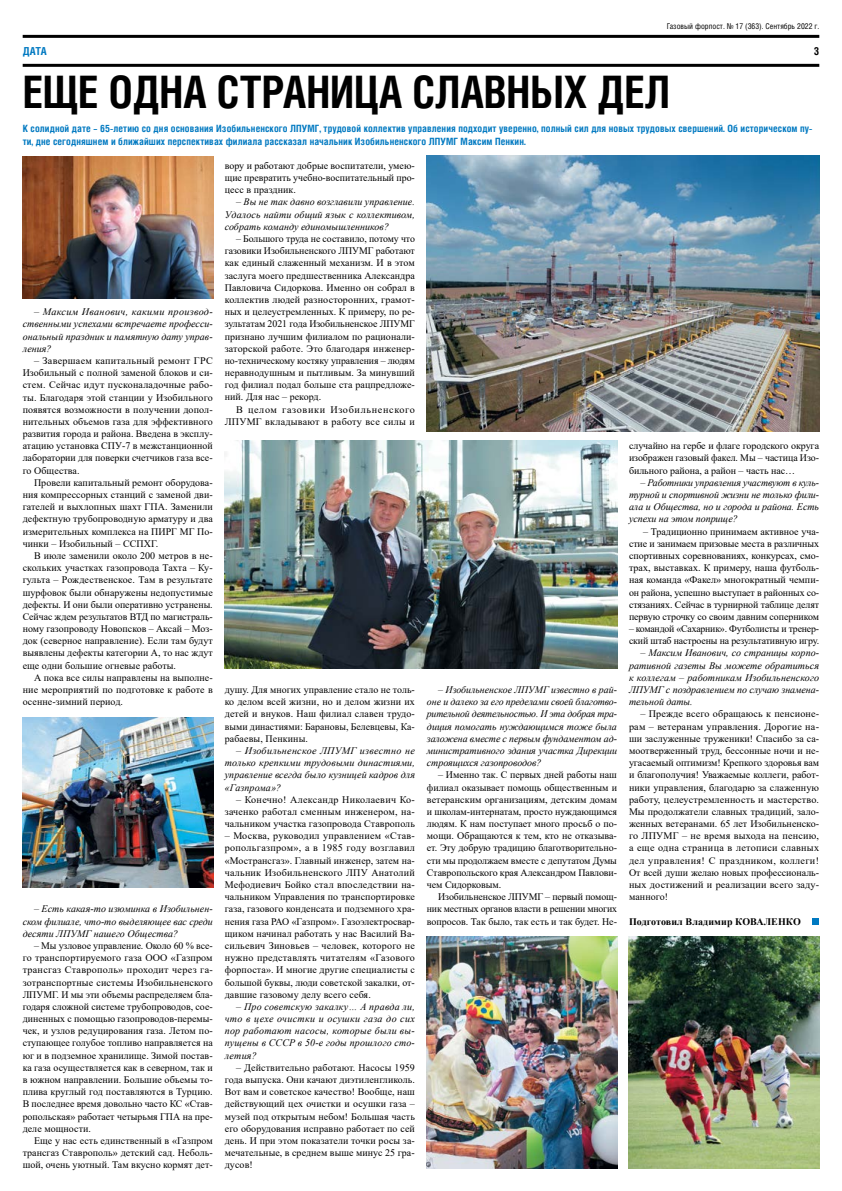
<style>
.page{position:relative;width:842px;height:1191px;background:#fff}
.page>*{position:absolute;margin:0;border:0;box-sizing:border-box;transform-origin:0 0}
.t1{font:44.8px "Helios Cond C Bold 2";color:#000;scale:.96 1}
.t2{font:11px "Helios Cond C Bold 2";color:#0079c1}
.t3{font:11px "Helios Cond C Bold 2";color:#000}
.t4{font:10px/12.2px "Times New Roman";color:#000;text-align:justify}
.t5{font:italic 10px/12.2px "Times New Roman";letter-spacing:.005em;color:#000;text-align:justify}
.t6{font:10px/12.2px "Helios Cond C Bold 2";letter-spacing:.01em;color:#0079c1}
.t7{font:10px/12.2px "Times New Roman";letter-spacing:-.02em;color:#000}
.t8{font:10px/12.2px "Times New Roman";letter-spacing:.04em;color:#000;text-align:right}
.t9{font:700 10px "Times New Roman";letter-spacing:.01em;color:#000}
.t10{font:8px "Helios Cond";color:#000}
.s1{font-family:"Times New Roman PSMT2"}
</style>
<div class="page">
<hr style="left:23px;top:35px;width:796px;height:3px;background:#000">
<hr style="left:23px;top:64px;width:796px;height:3px;background:#000">
<img style="left:629px;top:936px;width:190px;height:232px">
<img style="left:225px;top:441px;width:392px;height:227px">
<img style="left:22px;top:717px;width:191px;height:171px">
<img style="left:427px;top:156px;width:392px;height:275px">
<img style="left:427px;top:936px;width:190px;height:232px">
<img style="left:23px;top:157px;width:190px;height:141px">
<div style="left:812px;top:917px;width:7px;height:7px;background:#0079c1"></div>
<p class="t2" style="left:23px;top:45px;width:25px">ДАТА</p>
<p class="t10" style="left:667px;top:21px;width:154px">Газовый форпост. № 17 (363). Сентябрь 2022 г.</p>
<p class="t3" style="left:814px;top:45px;width:7px">3</p>
<h1 class="t1" style="left:23px;top:65px;width:676px">ЕЩЕ ОДНА СТРАНИЦА СЛАВНЫХ ДЕЛ</h1>
<p class="t6" style="left:23px;top:122px;width:791px">К солидной дате – 65-летию со дня основания Изобильненского ЛПУМГ, трудовой коллектив управления подходит уверенно, полный сил для новых трудовых свершений. Об историческом пу&shy;ти, дне сегодняшнем и ближайших перспективах филиала рассказал начальник Изобильненского ЛПУМГ Максим Пенкин.</p>
<p class="t5" style="left:23px;top:305px;width:192px;text-indent:11px">– Максим Иванович, какими производ&shy;ственными успехами встречаете професси&shy;ональный праздник и памятную дату управ&shy;ления?</p>
<p class="t4" style="left:23px;top:354px;width:192px;text-indent:11px">– Завершаем капитальный ремонт ГРС Изобильный с полной заменой блоков и си&shy;стем. Сейчас идут пусконаладочные рабо&shy;ты. Благодаря этой станции у Изобильного появятся возможности в получении допол&shy;нительных объемов газа для эффективного развития города и района. Введена в эксплу&shy;атацию установка СПУ-7 в межстанционной лаборатории для поверки счетчиков газа все&shy;го Общества.</p>
<p class="t4" style="left:23px;top:476px;width:192px;text-indent:11px">Провели капитальный ремонт оборудова&shy;ния компрессорных станций с заменой дви&shy;гателей и выхлопных шахт ГПА. Заменили дефектную трубопроводную арматуру и два измерительных комплекса на ПИРГ МГ По&shy;чинки – Изобильный – ССПХГ.</p>
<p class="t4" style="left:23px;top:549px;width:192px;text-indent:11px">В июле заменили около 200 метров в не&shy;скольких участках газопровода Тахта – Ку&shy;гульта – Рождественское. Там в результате шурфовок были обнаружены недопустимые дефекты. И они были оперативно устранены.<br>Сейчас ждем результатов ВТД по магистраль&shy;ному газопроводу Новопсков – Аксай – Моз&shy;док (северное направление). Если там будут выявлены дефекты категории А, то нас ждут еще одни большие огневые работы.</p>
<p class="t4" style="left:23px;top:671px;width:192px;text-indent:11px">А пока все силы направлены на выполне&shy;ние мероприятий по подготовке к работе в осенне-зимний период.</p>
<p class="t5" style="left:23px;top:902px;width:192px;text-indent:11px">– Есть какая-то изюминка в Изобильнен&shy;ском филиале, что-то выделяющее вас среди десяти ЛПУМГ нашего Общества?</p>
<p class="t4" style="left:23px;top:939px;width:192px;text-indent:11px">– Мы узловое управление. Около 60 % все&shy;го транспортируемого газа ООО «Газпром трансгаз Ставрополь» проходит через га&shy;зотранспортные системы Изобильненского ЛПУМГ. И мы эти объемы распределяем бла&shy;годаря сложной системе трубопроводов, сое&shy;диненных с помощью газопроводов-перемы&shy;чек, и узлов редуцирования газа. Летом по&shy;ступающее голубое топливо направляется на юг и в подземное хранилище. Зимой постав&shy;ка газа осуществляется как в северном, так и в южном направлении. Большие объемы то&shy;плива круглый год поставляются в Турцию.<br>В последнее время довольно часто КС «Став&shy;ропольская» работает четырьмя ГПА на пре&shy;деле мощности.</p>
<p class="t4" style="left:23px;top:1134px;width:192px;text-indent:11px">Еще у нас есть единственный в «Газпром трансгаз Ставрополь» детский сад. Неболь&shy;шой, очень уютный. Там вкусно кормят дет<span class="s1">-</span></p>
<p class="t4" style="left:225px;top:159px;width:192px">вору и работают добрые воспитатели, умею&shy;щие превратить учебно-воспитательный про&shy;цесс в праздник.</p>
<p class="t5" style="left:225px;top:196px;width:192px;text-indent:11px">– Вы не так давно возглавили управление.<br>Удалось найти общий язык с коллективом, собрать команду единомышленников?</p>
<p class="t4" style="left:225px;top:232px;width:192px;text-indent:11px">– Большого труда не составило, потому что газовики Изобильненского ЛПУМГ работают как единый слаженный механизм. И в этом заслуга моего предшественника Александра Павловича Сидоркова. Именно он собрал в коллектив людей разносторонних, грамот&shy;ных и целеустремленных. К примеру, по ре&shy;зультатам 2021 года Изобильненское ЛПУМГ признано лучшим филиалом по рационали&shy;заторской работе. Это благодаря инженер&shy;но-техническому костяку управления – людям неравнодушным и пытливым. За минувший год филиал подал больше ста рацпредложе&shy;ний. Для нас – рекорд.</p>
<p class="t8" style="left:225px;top:403px;width:192px">В целом газовики Изобильненского<br>ЛПУМГ вкладывают в работу все силы и</p>
<p class="t4" style="left:225px;top:683px;width:192px">душу. Для многих управление стало не толь&shy;ко делом всей жизни, но и делом жизни их детей и внуков. Наш филиал славен трудо&shy;выми династиями: Барановы, Белевцевы, Ка&shy;рабаевы, Пенкины.</p>
<p class="t5" style="left:225px;top:744px;width:192px;text-indent:11px">– Изобильненское ЛПУМГ известно не только крепкими трудовыми династиями, управление всегда было кузницей кадров для «Газпрома»?</p>
<p class="t4" style="left:225px;top:793px;width:192px;text-indent:11px">– Конечно! Александр Николаевич Ко&shy;заченко работал сменным инженером, на&shy;чальником участка газопровода Ставрополь</p>
<p class="t4" style="left:225px;top:829px;width:192px">– Москва, руководил управлением «Став&shy;ропольгазпром», а в 1985 году возглавил «Мострансгаз». Главный инженер, затем на&shy;чальник Изобильненского ЛПУ Анатолий Мефодиевич Бойко стал впоследствии на&shy;чальником Управления по транспортировке газа, газового конденсата и подземного хра&shy;нения газа РАО «Газпром». Газоэлектросвар&shy;щиком начинал работать у нас Василий Ва&shy;сильевич Зиновьев – человек, которого не нужно представлять читателям «Газового форпоста». И многие другие специалисты с большой буквы, люди советской закалки, от&shy;давшие газовому делу всего себя.</p>
<p class="t5" style="left:225px;top:1000px;width:192px;text-indent:11px">– Про советскую закалку… А правда ли, что в цехе очистки и осушки газа до сих пор работают насосы, которые были вы&shy;пущены в СССР в 50-е годы прошлого сто&shy;летия?</p>
<p class="t4" style="left:225px;top:1061px;width:192px;text-indent:11px">– Действительно работают. Насосы 1959 года выпуска. Они качают диэтиленгликоль.<br>Вот вам и советское качество! Вообще, наш действующий цех очистки и осушки газа – музей под открытым небом! Большая часть его оборудования исправно работает по сей день. И при этом показатели точки росы за&shy;мечательные, в среднем выше минус 25 гра&shy;дусов!</p>
<p class="t5" style="left:427px;top:683px;width:192px;text-indent:11px">– Изобильненское ЛПУМГ известно в рай&shy;оне и далеко за его пределами своей благотво&shy;рительной деятельностью. И эта добрая тра&shy;диция помогать нуждающимся тоже была заложена вместе с первым фундаментом ад&shy;министративного здания участка Дирекции строящихся газопроводов?</p>
<p class="t4" style="left:427px;top:768px;width:192px;text-indent:11px">– Именно так. С первых дней работы наш филиал оказывает помощь общественным и ветеранским организациям, детским домам и школам-интернатам, просто нуждающимся людям. К нам поступает много просьб о по&shy;мощи. Обращаются к тем, кто не отказыва&shy;ет. Эту добрую традицию благотворительно&shy;сти мы продолжаем вместе с депутатом Думы Ставропольского края Александром Павлови&shy;чем Сидорковым.</p>
<p class="t4" style="left:427px;top:890px;width:192px;text-indent:11px">Изобильненское ЛПУМГ – первый помощ&shy;ник местных органов власти в решении многих вопросов. Так было, так есть и так будет. Не<span class="s1">-</span></p>
<p class="t4" style="left:629px;top:439px;width:192px">случайно на гербе и флаге городского округа изображен газовый факел. Мы – частица Изо&shy;бильного района, а район – часть нас…</p>
<p class="t5" style="left:629px;top:476px;width:192px;text-indent:11px">– Работники управления участвуют в куль&shy;турной и спортивной жизни не только фили&shy;ала и Общества, но и города и района. Есть успехи на этом поприще?</p>
<p class="t4" style="left:629px;top:525px;width:192px;text-indent:14px">– Традиционно принимаем активное уча&shy;стие и занимаем призовые места в различных спортивных соревнованиях, конкурсах, смо&shy;трах, выставках. К примеру, наша футболь&shy;ная команда «Факел» многократный чемпи&shy;он района, успешно выступает в районных со&shy;стязаниях. Сейчас в турнирной таблице делят первую строчку со своим давним соперником</p>
<p class="t7" style="left:629px;top:622px;width:192px">– командой «Сахарник». Футболисты и тренер&shy;ский штаб настроены на результативную игру.</p>
<p class="t5" style="left:629px;top:647px;width:192px;text-indent:11px">– Максим Иванович, со страницы корпо&shy;ративной газеты Вы можете обратиться к коллегам – работникам Изобильненского ЛПУМГ с поздравлением по случаю знамена&shy;тельной даты.</p>
<p class="t4" style="left:629px;top:707px;width:192px;text-indent:11px">– Прежде всего обращаюсь к пенсионе&shy;рам – ветеранам управления. Дорогие на&shy;ши заслуженные труженики! Спасибо за са&shy;моотверженный труд, бессонные ночи и не&shy;угасаемый оптимизм! Крепкого здоровья вам и благополучия! Уважаемые коллеги, работ&shy;ники управления, благодарю за слаженную работу, целеустремленность и мастерство.<br>Мы продолжатели славных традиций, зало&shy;женных ветеранами. 65 лет Изобильненско&shy;го ЛПУМГ – не время выхода на пенсию, а еще одна страница в летописи славных дел управления! С праздником, коллеги!<br>От всей души желаю новых профессиональ&shy;ных достижений и реализации всего заду&shy;манного!</p>
<p class="t9" style="left:629px;top:914px;width:173px">Подготовил Владимир КОВАЛЕНКО</p>
</div>
